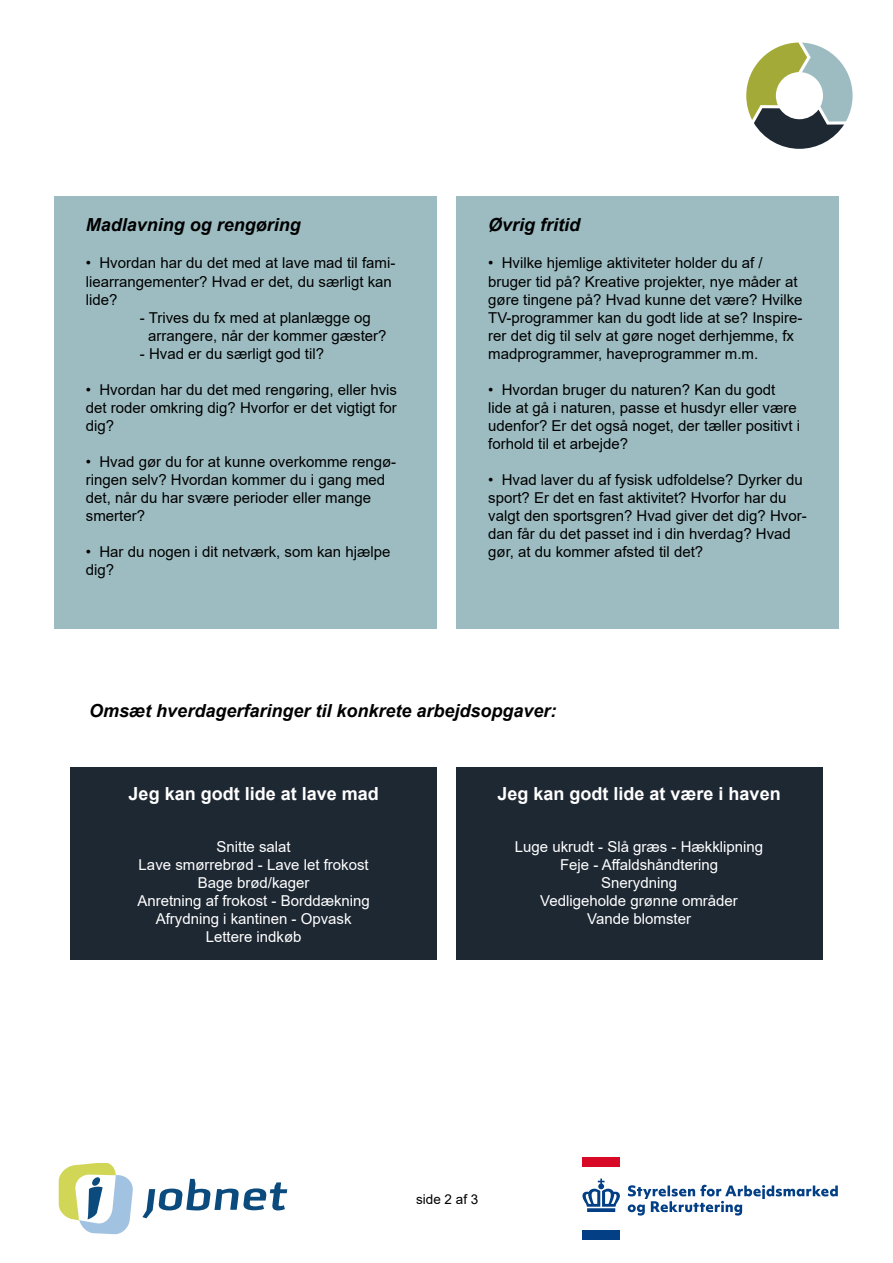
<style>
.page{position:relative;width:893px;height:1263px;background:#fff}
.page>*{position:absolute;margin:0;border:0;box-sizing:border-box;transform-origin:0 0}
.t1{font:italic 700 18px "Arial";color:#000}
.t2{font:700 18px "Arial";color:#fff}
.t3{font:15px/18px "Arial";color:#000}
.t4{font:15px "Arial";color:#fff}
.t5{font:13.5px "Arial";color:#000}
</style>
<div class="page">
<svg style="left:746px;top:43px;width:107px;height:106px"></svg>
<svg style="left:628px;top:1185px;width:210px;height:30px"></svg>
<div style="left:582px;top:1157px;width:38px;height:10px;background:#d70926"></div>
<svg style="left:582px;top:1178px;width:38px;height:34px"></svg>
<div style="left:582px;top:1231px;width:38px;height:9px;background:#033f85"></div>
<svg style="left:142px;top:1179px;width:145px;height:39px"></svg>
<svg style="left:59px;top:1164px;width:74px;height:70px"></svg>
<div style="left:71px;top:767px;width:366px;height:193px;background:#1e2833"></div>
<div style="left:456px;top:767px;width:366px;height:193px;background:#1e2833"></div>
<div style="left:54px;top:196px;width:383px;height:433px;background:#9dbcc1"></div>
<div style="left:456px;top:196px;width:383px;height:433px;background:#9dbcc1"></div>
<h3 class="t1" style="left:86px;top:212px;width:217px">Madlavning og rengøring</h3>
<p class="t3" style="left:86px;top:254px;width:311px">• Hvordan har du det med at lave mad til fami&shy;liearrangementer? Hvad er det, du særligt kan lide?</p>
<p class="t3" style="left:148px;top:308px;width:240px;text-indent:-8px">- Trives du fx med at planlægge og arrangere, når der kommer gæster?</p>
<p class="t3" style="left:140px;top:344px;width:186px">- Hvad er du særligt god til?</p>
<p class="t3" style="left:86px;top:380px;width:313px;text-align:justify">• Hvordan har du det med rengøring, eller hvis det roder omkring dig? Hvorfor er det vigtigt for dig?</p>
<p class="t3" style="left:86px;top:452px;width:312px">• Hvad gør du for at kunne overkomme rengø&shy;ringen selv? Hvordan kommer du i gang med det, når du har svære perioder eller mange smerter?</p>
<p class="t3" style="left:86px;top:542px;width:306px">• Har du nogen i dit netværk, som kan hjælpe dig?</p>
<h3 class="t1" style="left:488px;top:212px;width:94px">Øvrig fritid</h3>
<p class="t3" style="left:488px;top:254px;width:316px">• Hvilke hjemlige aktiviteter holder du af / bruger tid på? Kreative projekter, nye måder at gøre tingene på? Hvad kunne det være? Hvilke TV-programmer kan du godt lide at se? Inspire&shy;rer det dig til selv at gøre noget derhjemme, fx madprogrammer, haveprogrammer m.m.</p>
<p class="t3" style="left:488px;top:380px;width:313px">• Hvordan bruger du naturen? Kan du godt lide at gå i naturen, passe et husdyr eller være udenfor? Er det også noget, der tæller positivt i forhold til et arbejde?</p>
<p class="t3" style="left:488px;top:470px;width:320px">• Hvad laver du af fysisk udfoldelse? Dyrker du sport? Er det en fast aktivitet? Hvorfor har du valgt den sportsgren? Hvad giver det dig? Hvor&shy;dan får du det passet ind i din hverdag? Hvad gør, at du kommer afsted til det?</p>
<h2 class="t1" style="left:89px;top:698px;width:469px">Omsæt hverdagerfaringer til konkrete arbejdsopgaver:</h2>
<h3 class="t2" style="left:129px;top:781px;width:252px">Jeg kan godt lide at lave mad</h3>
<p class="t4" style="left:217px;top:836px;width:76px">Snitte salat</p>
<p class="t4" style="left:139px;top:854px;width:232px">Lave smørrebrød - Lave let frokost</p>
<p class="t4" style="left:198px;top:872px;width:113px">Bage brød/kager</p>
<p class="t4" style="left:137px;top:890px;width:234px">Anretning af frokost - Borddækning</p>
<p class="t4" style="left:156px;top:908px;width:197px">Afrydning i kantinen - Opvask</p>
<p class="t4" style="left:206px;top:926px;width:97px">Lettere indkøb</p>
<h3 class="t2" style="left:497px;top:781px;width:285px">Jeg kan godt lide at være i haven</h3>
<p class="t4" style="left:515px;top:836px;width:250px">Luge ukrudt - Slå græs - Hækklipning</p>
<p class="t4" style="left:560px;top:854px;width:160px">Feje - Affaldshåndtering</p>
<p class="t4" style="left:601px;top:872px;width:77px">Snerydning</p>
<p class="t4" style="left:540px;top:890px;width:199px">Vedligeholde grønne områder</p>
<p class="t4" style="left:587px;top:908px;width:105px">Vande blomster</p>
<p class="t5" style="left:416px;top:1190px;width:64px">side 2 af 3</p>
<p class="t5" style="left:470px;top:1191px;width:9px">2</p>
</div>
